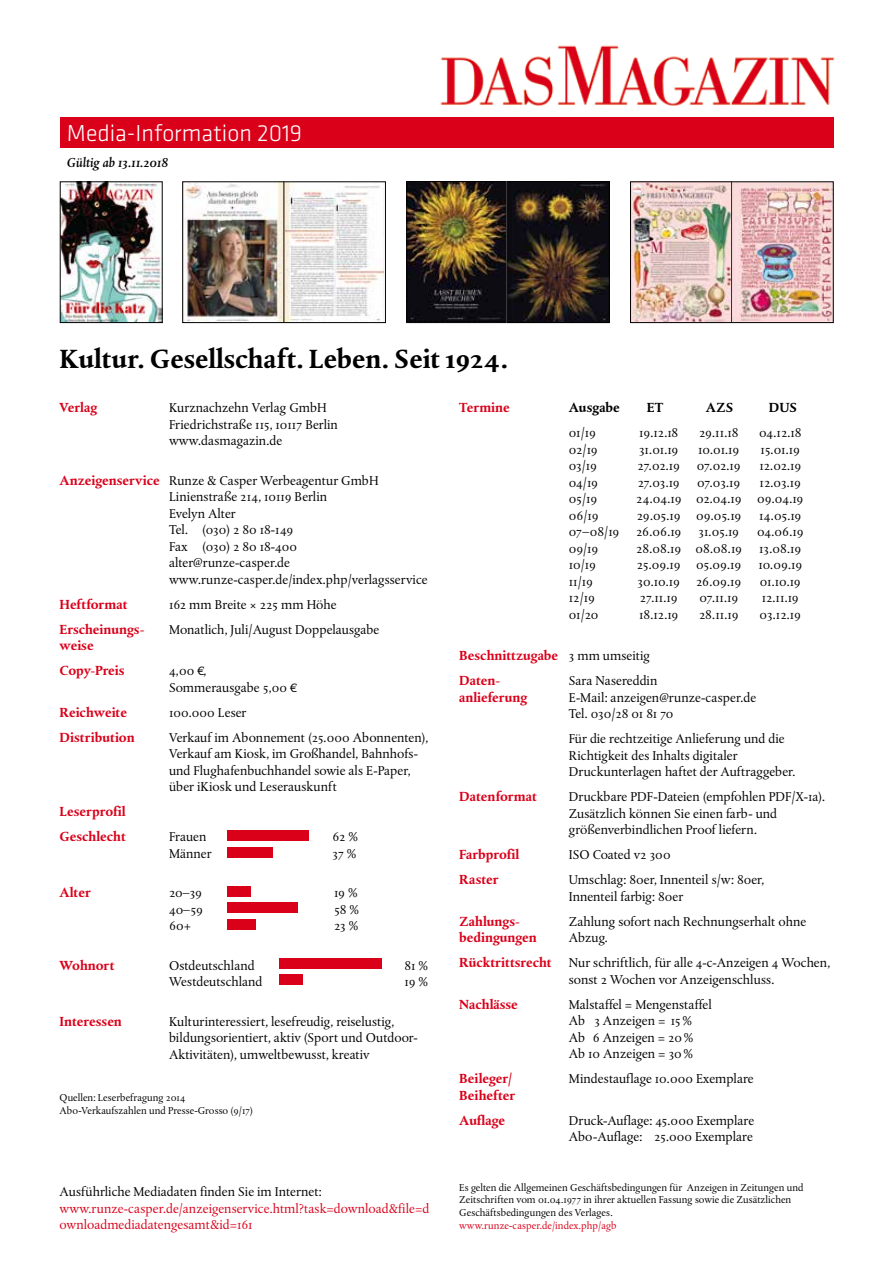
<style>
.page{position:relative;width:893px;height:1263px;background:#fff}
.page>*{position:absolute;margin:0;border:0;box-sizing:border-box;transform-origin:0 0}
.t1{font:700 27px "DTL Albertina ST";color:#000}
.t2{font:300 24px "Klavika Basic";color:#fff}
.t3{font:13.5px/16.5px "DTL Albertina ST";color:#000}
.t4{font:700 13.5px/25px "DTL Albertina ST";color:#da001a}
.t5{font:13.5px/16.5px "DTL Albertina ST";color:#da001a}
.t6{font:italic 13.5px "DTL Albertina ST Medium";color:#000}
.t7{font:13.5px "DTL Albertina ST";letter-spacing:-.02em;color:#000}
.t8{font:700 13.5px "DTL Albertina ST";color:#000}
.t9{font:10.5px/12.6px "DTL Albertina ST";color:#000}
.t10{font:10.5px "DTL Albertina ST";color:#da001a}
.s1{font-weight:400;color:#000}
.s2{font-weight:700;color:#da001a}
.s3{font-family:"Linotype Euro Font Ato F";font-size:12px}
</style>
<div class="page">
<img style="left:632px;top:184px;width:199px;height:137px">
<img style="left:440px;top:45px;width:394px;height:61px">
<div style="left:61px;top:117px;width:773px;height:31px;background:#da001a"></div>
<img style="left:62px;top:184px;width:98px;height:137px">
<div style="left:60px;top:182px;width:102px;height:141px;border:1px solid #000"></div>
<hr style="left:731px;top:182px;width:1px;height:141px;background:#000">
<div style="left:227px;top:830px;width:81px;height:10px;background:#da001a"></div>
<div style="left:227px;top:847px;width:46px;height:10px;background:#da001a"></div>
<div style="left:227px;top:903px;width:71px;height:10px;background:#da001a"></div>
<div style="left:227px;top:920px;width:29px;height:10px;background:#da001a"></div>
<div style="left:227px;top:887px;width:24px;height:10px;background:#da001a"></div>
<div style="left:280px;top:958px;width:102px;height:11px;background:#da001a"></div>
<div style="left:279px;top:974px;width:24px;height:11px;background:#da001a"></div>
<img style="left:184px;top:184px;width:200px;height:137px">
<div style="left:182px;top:182px;width:204px;height:141px;border:1px solid #000"></div>
<hr style="left:284px;top:182px;width:1px;height:141px;background:#000">
<img style="left:408px;top:183px;width:99px;height:137px">
<div style="left:406px;top:181px;width:103px;height:141px;border:1px solid #000"></div>
<img style="left:509px;top:183px;width:98px;height:138px">
<div style="left:507px;top:181px;width:102px;height:142px;border:1px solid #000"></div>
<div style="left:630px;top:182px;width:203px;height:141px;border:1px solid #000"></div>
<h2 class="t2" style="left:67px;top:118px;width:237px">Media-Information 2019</h2>
<p class="t6" style="left:67px;top:154px;width:103px">Gültig ab 13.11.2018</p>
<h1 class="t1" style="left:60px;top:341px;width:450px">Kultur. Gesellschaft. Leben. Seit 1924.</h1>
<p class="t4" style="left:459px;top:395px;width:52px">Termine</p>
<p class="t8" style="left:569px;top:399px;width:53px">Ausgabe</p>
<p class="t8" style="left:647px;top:399px;width:18px">ET</p>
<p class="t8" style="left:706px;top:399px;width:29px">AZS</p>
<p class="t8" style="left:769px;top:399px;width:30px">DUS</p>
<p class="t3" style="left:569px;top:424px;width:29px">01/19</p>
<p class="t3" style="left:639px;top:424px;width:41px">19.12.18</p>
<p class="t3" style="left:699px;top:424px;width:41px">29.11.18</p>
<p class="t3" style="left:759px;top:424px;width:44px">04.12.18</p>
<p class="t3" style="left:569px;top:441px;width:30px">02/19</p>
<p class="t3" style="left:639px;top:441px;width:41px">31.01.19</p>
<p class="t3" style="left:698px;top:441px;width:43px">10.01.19</p>
<p class="t3" style="left:761px;top:441px;width:41px">15.01.19</p>
<p class="t3" style="left:569px;top:457px;width:30px">03/19</p>
<p class="t3" style="left:637px;top:457px;width:44px">27.02.19</p>
<p class="t3" style="left:697px;top:457px;width:45px">07.02.19</p>
<p class="t3" style="left:759px;top:457px;width:43px">12.02.19</p>
<p class="t3" style="left:569px;top:474px;width:31px">04/19</p>
<p class="t3" style="left:638px;top:474px;width:43px">27.03.19</p>
<p class="t3" style="left:697px;top:474px;width:45px">07.03.19</p>
<p class="t3" style="left:759px;top:474px;width:43px">12.03.19</p>
<p class="t3" style="left:569px;top:490px;width:30px">05/19</p>
<p class="t3" style="left:636px;top:490px;width:169px">24.04.19 02.04.19 09.04.19</p>
<p class="t3" style="left:569px;top:507px;width:31px">06/19</p>
<p class="t3" style="left:637px;top:507px;width:106px">29.05.19 09.05.19</p>
<p class="t3" style="left:759px;top:507px;width:44px">14.05.19</p>
<p class="t7" style="left:569px;top:523px;width:114px">07–08/19 26.06.19</p>
<p class="t3" style="left:698px;top:523px;width:42px">31.05.19</p>
<p class="t3" style="left:757px;top:523px;width:48px">04.06.19</p>
<p class="t3" style="left:569px;top:540px;width:31px">09/19</p>
<p class="t3" style="left:636px;top:540px;width:107px">28.08.19 08.08.19</p>
<p class="t3" style="left:759px;top:540px;width:44px">13.08.19</p>
<p class="t3" style="left:569px;top:556px;width:29px">10/19</p>
<p class="t3" style="left:637px;top:556px;width:106px">25.09.19 05.09.19</p>
<p class="t3" style="left:758px;top:556px;width:45px">10.09.19</p>
<p class="t3" style="left:569px;top:573px;width:26px">11/19</p>
<p class="t3" style="left:638px;top:573px;width:105px">30.10.19 26.09.19</p>
<p class="t3" style="left:760px;top:573px;width:43px">01.10.19</p>
<p class="t3" style="left:569px;top:589px;width:28px">12/19</p>
<p class="t3" style="left:640px;top:589px;width:39px">27.11.19</p>
<p class="t3" style="left:699px;top:589px;width:40px">07.11.19</p>
<p class="t3" style="left:762px;top:589px;width:39px">12.11.19</p>
<p class="t3" style="left:569px;top:606px;width:31px">01/20</p>
<p class="t3" style="left:639px;top:606px;width:41px">18.12.19</p>
<p class="t3" style="left:699px;top:606px;width:41px">28.11.19</p>
<p class="t3" style="left:760px;top:606px;width:43px">03.12.19</p>
<p class="t4" style="left:459px;top:643px;width:192px">Beschnittzugabe <span class="s1">3 mm umseitig<br></span>Daten-</p>
<p class="t4" style="left:60px;top:395px;width:39px">Verlag</p>
<p class="t3" style="left:169px;top:399px;width:171px">Kurznachzehn Verlag GmbH<br>Friedrichstraße 115, 10117 Berlin www.dasmagazin.de</p>
<p class="t3" style="left:169px;top:472px;width:260px;text-indent:-109px"><span class="s2">Anzeigenservice</span> Runze &amp; Casper Werbeagentur GmbH<br>Linienstraße 214, 10119 Berlin<br>Evelyn Alter<br>Tel. (030) 2 80 18-149<br>Fax (030) 2 80 18-400<br>alter@runze-casper.de www.runze-casper.de/index.php/verlagsservice</p>
<p class="t4" style="left:60px;top:591px;width:70px">Heftformat</p>
<p class="t3" style="left:169px;top:596px;width:169px">162 mm Breite × 225 mm Höhe</p>
<p class="t4" style="left:60px;top:616px;width:86px">Erscheinungs-</p>
<p class="t3" style="left:169px;top:621px;width:212px">Monatlich, Juli/August Doppelausgabe</p>
<p class="t4" style="left:60px;top:633px;width:66px">weise<br>Copy-Preis</p>
<p class="t3" style="left:169px;top:662px;width:129px">4,00 <span class="s3">b</span>,<br>Sommerausgabe 5,00 <span class="s3">b</span></p>
<p class="t3" style="left:569px;top:672px;width:90px">Sara Nasereddin</p>
<p class="t4" style="left:459px;top:684px;width:70px">anlieferung</p>
<p class="t3" style="left:569px;top:689px;width:189px">E-Mail: anzeigen@runze-casper.de<br>Tel. 030/28 01 81 70</p>
<p class="t3" style="left:569px;top:730px;width:228px">Für die rechtzeitige Anlieferung und die<br>Richtigkeit des Inhalts digitaler<br>Druckunterlagen haftet der Auftraggeber.</p>
<p class="t4" style="left:459px;top:784px;width:79px">Datenformat</p>
<p class="t3" style="left:569px;top:788px;width:258px">Druckbare PDF-Dateien (empfohlen PDF/X-1a).<br>Zusätzlich können Sie einen farb- und größenverbindlichen Proof liefern.</p>
<p class="t4" style="left:459px;top:842px;width:62px">Farbprofil</p>
<p class="t3" style="left:569px;top:846px;width:103px">ISO Coated v2 300</p>
<p class="t4" style="left:459px;top:867px;width:41px">Raster</p>
<p class="t3" style="left:569px;top:871px;width:197px">Umschlag: 80er, Innenteil s/w: 80er,<br>Innenteil farbig: 80er</p>
<p class="t4" style="left:459px;top:908px;width:62px">Zahlungs-</p>
<p class="t3" style="left:569px;top:913px;width:239px">Zahlung sofort nach Rechnungserhalt ohne</p>
<p class="t4" style="left:459px;top:925px;width:79px">bedingungen</p>
<p class="t3" style="left:569px;top:929px;width:41px">Abzug.</p>
<p class="t4" style="left:459px;top:950px;width:94px">Rücktrittsrecht</p>
<p class="t3" style="left:569px;top:954px;width:263px">Nur schriftlich, für alle 4-c-Anzeigen 4 Wochen, sonst 2 Wochen vor Anzeigenschluss.</p>
<p class="t4" style="left:459px;top:991px;width:60px">Nachlässe</p>
<p class="t3" style="left:569px;top:996px;width:145px">Malstaffel = Mengenstaffel<br>Ab 3 Anzeigen = 15%<br>Ab 6 Anzeigen = 20%<br>Ab 10 Anzeigen = 30%</p>
<p class="t4" style="left:459px;top:1066px;width:54px">Beileger/</p>
<p class="t3" style="left:569px;top:1070px;width:186px">Mindestauflage 10.000 Exemplare</p>
<p class="t4" style="left:459px;top:1082px;width:57px">Beihefter<br>Auflage</p>
<p class="t4" style="left:60px;top:699px;width:69px">Reichweite</p>
<p class="t3" style="left:169px;top:704px;width:79px">100.000 Leser</p>
<p class="t4" style="left:60px;top:724px;width:77px">Distribution</p>
<p class="t3" style="left:169px;top:729px;width:261px">Verkauf im Abonnement (25.000 Abonnenten), Verkauf am Kiosk, im Großhandel, Bahnhofs&shy;und Flughafenbuchhandel sowie als E-Paper, über iKiosk und Leserauskunft</p>
<p class="t4" style="left:60px;top:799px;width:68px">Leserprofil<br>Geschlecht</p>
<p class="t3" style="left:169px;top:828px;width:39px">Frauen</p>
<p class="t3" style="left:333px;top:828px;width:27px">62 %</p>
<p class="t3" style="left:169px;top:845px;width:44px">Männer</p>
<p class="t3" style="left:333px;top:845px;width:25px">37 %</p>
<p class="t4" style="left:60px;top:880px;width:33px">Alter</p>
<p class="t3" style="left:169px;top:884px;width:34px">20–39</p>
<p class="t3" style="left:334px;top:884px;width:25px">19 %</p>
<p class="t3" style="left:169px;top:901px;width:35px">40–59</p>
<p class="t3" style="left:334px;top:901px;width:26px">58 %</p>
<p class="t3" style="left:169px;top:917px;width:24px">60+</p>
<p class="t3" style="left:334px;top:917px;width:26px">23 %</p>
<p class="t4" style="left:60px;top:952px;width:57px">Wohnort</p>
<p class="t3" style="left:169px;top:957px;width:87px">Ostdeutschland</p>
<p class="t3" style="left:405px;top:957px;width:25px">81 %</p>
<p class="t3" style="left:169px;top:973px;width:95px">Westdeutschland</p>
<p class="t3" style="left:405px;top:973px;width:25px">19 %</p>
<p class="t4" style="left:60px;top:1008px;width:64px">Interessen</p>
<p class="t3" style="left:169px;top:1013px;width:250px">Kulturinteressiert, lesefreudig, reiselustig, bildungsorientiert, aktiv (Sport und Outdoor-<br>Aktivitäten), umweltbewusst, kreativ</p>
<p class="t9" style="left:60px;top:1091px;width:195px">Quellen: Leserbefragung 2014<br>Abo-Verkaufszahlen und Presse-Grosso (9/17)</p>
<p class="t3" style="left:569px;top:1112px;width:187px">Druck-Auflage: 45.000 Exemplare<br>Abo-Auflage: 25.000 Exemplare</p>
<p class="t9" style="left:459px;top:1181px;width:346px">Es gelten die Allgemeinen Geschäftsbedingungen für Anzeigen in Zeitungen und<br>Zeitschriften vom 01.04.1977 in ihrer aktuellen Fassung sowie die Zusätzlichen<br>Geschäftsbedingungen des Verlages.</p>
<p class="t10" style="left:459px;top:1219px;width:159px">www.runze-casper.de/index.php/agb</p>
<p class="t3" style="left:60px;top:1183px;width:264px">Ausführliche Mediadaten finden Sie im Internet:</p>
<p class="t5" style="left:60px;top:1200px;width:371px">www.runze-casper.de/anzeigenservice.html?task=download&amp;file=d ownloadmediadatengesamt&amp;id=161</p>
</div>
